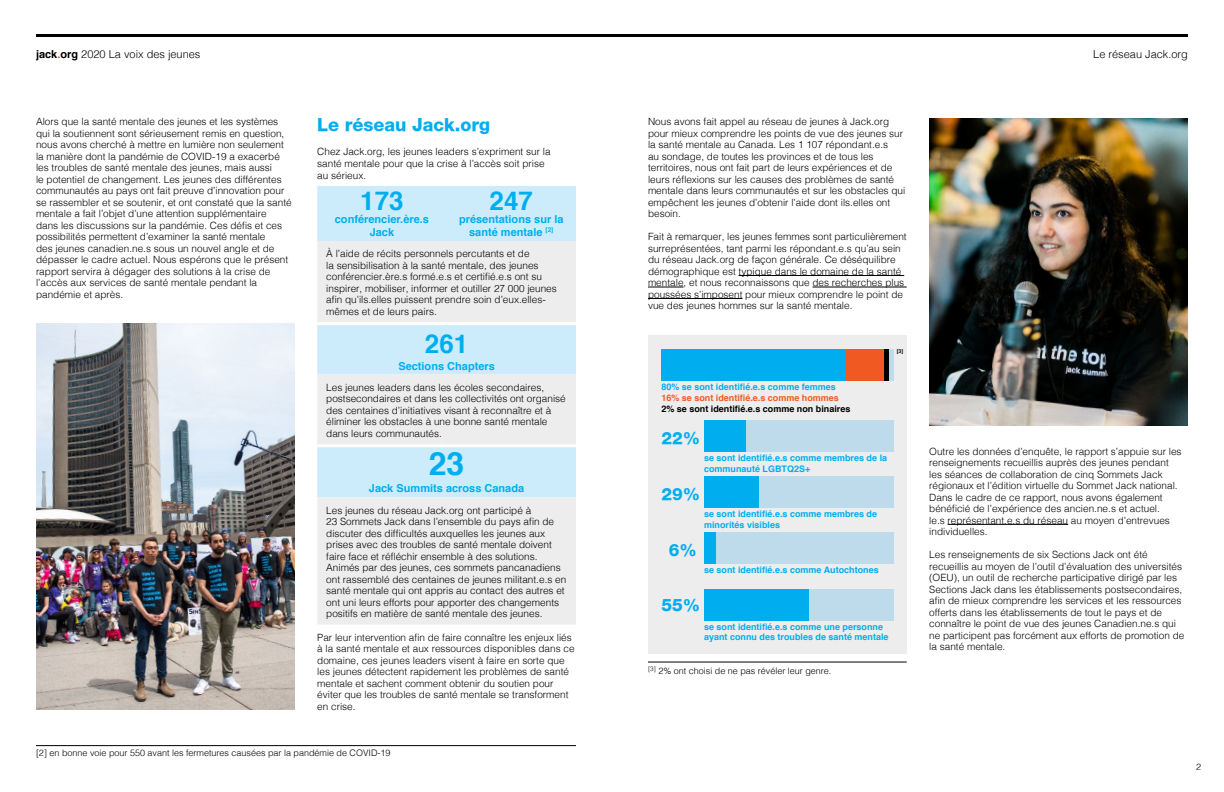
<style>
.page{position:relative;width:1224px;height:792px;background:#fff}
.page>*{position:absolute;margin:0;border:0;box-sizing:border-box;transform-origin:0 0}
.t1{font:700 32px "Helvetica";color:#00aeef}
.t2{font:700 26px "Helvetica";color:#00aeef}
.t3{font:800 18px "Helvetica Neue";color:#00aeef}
.t4{font:800 17px "Helvetica Neue";color:#00aeef}
.t5{font:700 11px/13.2px "Helvetica";color:#00aeef;text-align:center}
.t6{font:300 11px "Helvetica";color:#000}
.t7{font:300 10px/11.5px "Helvetica";color:#000}
.t8{font:700 9px/10.8px "Helvetica";color:#00aeef}
.t9{font:300 9px "Helvetica";color:#000}
.t10{font:700 9px "Helvetica";color:#000}
.t11{font:700 9px "Helvetica";color:#f05a22}
.t12{font:700 5.2px "Helvetica";color:#000}
.s1{font-weight:700}
.s2{font-weight:700;color:#f05a22}
</style>
<div class="page">
<div style="left:317px;top:186px;width:259px;height:55px;background:#ccecfc"></div>
<svg style="left:317px;top:241px;width:259px;height:384px;background:#e4ecf1"></svg>
<hr style="left:446px;top:186px;width:1px;height:55px;background:#ccecfc">
<hr style="left:317px;top:322px;width:130px;height:3px;background:#fff">
<hr style="left:447px;top:322px;width:129px;height:3px;background:#fff">
<hr style="left:317px;top:444px;width:130px;height:3px;background:#fff">
<hr style="left:447px;top:444px;width:129px;height:3px;background:#fff">
<img style="left:36px;top:324px;width:259px;height:385px">
<img style="left:929px;top:118px;width:259px;height:308px">
<hr style="left:739px;top:275px;width:165px;height:1px;background:#000">
<hr style="left:648px;top:287px;width:36px;height:1px;background:#000">
<hr style="left:813px;top:287px;width:94px;height:1px;background:#000">
<hr style="left:648px;top:298px;width:94px;height:1px;background:#000">
<hr style="left:948px;top:524px;width:120px;height:1px;background:#000">
<hr style="left:36px;top:745px;width:540px;height:1px;background:#000">
<div style="left:648px;top:335px;width:259px;height:319px;background:#ededee"></div>
<div style="left:704px;top:476px;width:189px;height:32px;background:#bddbeb"></div>
<div style="left:704px;top:476px;width:55px;height:32px;background:#00aeef"></div>
<div style="left:704px;top:420px;width:189px;height:32px;background:#bddbeb"></div>
<div style="left:704px;top:420px;width:42px;height:32px;background:#00aeef"></div>
<div style="left:704px;top:533px;width:189px;height:31px;background:#bddbeb"></div>
<div style="left:704px;top:533px;width:11px;height:31px;background:#00aeef"></div>
<div style="left:704px;top:589px;width:189px;height:32px;background:#bddbeb"></div>
<div style="left:704px;top:589px;width:104px;height:32px;background:#00aeef"></div>
<div style="left:661px;top:349px;width:186px;height:32px;background:#00aeef"></div>
<div style="left:884px;top:349px;width:5px;height:32px;background:#000"></div>
<div style="left:847px;top:349px;width:37px;height:32px;background:#f05a22"></div>
<hr style="left:648px;top:662px;width:259px;height:1px;background:#000">
<hr style="left:36px;top:34px;width:1152px;height:3px;background:#000">
<p class="t6" style="left:36px;top:45px;width:166px"><span class="s1">jack</span><span class="s2">.</span><span class="s1">org</span> 2020 La voix des jeunes</p>
<p class="t7" style="left:36px;top:115px;width:257px">Alors que la santé mentale des jeunes et les systèmes qui la soutiennent sont sérieusement remis en question, nous avons cherché à mettre en lumière non seulement la manière dont la pandémie de COVID-19 a exacerbé les troubles de santé mentale des jeunes, mais aussi<br>le potentiel de changement. Les jeunes des différentes communautés au pays ont fait preuve d’innovation pour se rassembler et se soutenir, et ont constaté que la santé mentale a fait l’objet d’une attention supplémentaire<br>dans les discussions sur la pandémie. Ces défis et ces possibilités permettent d’examiner la santé mentale<br>des jeunes canadien.ne.s sous un nouvel angle et de dépasser le cadre actuel. Nous espérons que le présent rapport servira à dégager des solutions à la crise de l’accès aux services de santé mentale pendant la pandémie et après.</p>
<h3 class="t3" style="left:317px;top:114px;width:175px">Le réseau Jack.org</h3>
<p class="t7" style="left:317px;top:145px;width:235px;line-height:12px">Chez Jack.org, les jeunes leaders s’expriment sur la santé mentale pour que la crise à l’accès soit prise au sérieux.</p>
<h2 class="t2" style="left:360px;top:179px;width:45px">173</h2>
<p class="t5" style="left:335px;top:212px;width:96px">conférencier.ère.s<br>Jack</p>
<h2 class="t2" style="left:490px;top:179px;width:45px">247</h2>
<p class="t5" style="left:459px;top:212px;width:106px">présentations sur la santé mentale <sup>[2]</sup></p>
<p class="t7" style="left:326px;top:247px;width:232px">À l’aide de récits personnels percutants et de<br>la sensibilisation à la santé mentale, des jeunes conférencier.ère.s formé.e.s et certifié.e.s ont su inspirer, mobiliser, informer et outiller 27 000 jeunes afin qu’ils.elles puissent prendre soin d’eux.elles&shy;mêmes et de leurs pairs.</p>
<h2 class="t2" style="left:425px;top:322px;width:45px">261</h2>
<p class="t5" style="left:398px;top:359px;width:98px">Sections Chapters</p>
<p class="t7" style="left:326px;top:381px;width:241px">Les jeunes leaders dans les écoles secondaires, postsecondaires et dans les collectivités ont organisé des centaines d’initiatives visant à reconnaître et à éliminer les obstacles à une bonne santé mentale dans leurs communautés.</p>
<h1 class="t1" style="left:429px;top:438px;width:37px">23</h1>
<p class="t5" style="left:369px;top:482px;width:157px">Jack Summits across Canada</p>
<p class="t7" style="left:326px;top:504px;width:242px">Les jeunes du réseau Jack.org ont participé à<br>23 Sommets Jack dans l’ensemble du pays afin de discuter des difficultés auxquelles les jeunes aux prises avec des troubles de santé mentale doivent faire face et réfléchir ensemble à des solutions.<br>Animés par des jeunes, ces sommets pancanadiens ont rassemblé des centaines de jeunes militant.e.s en santé mentale qui ont appris au contact des autres et ont uni leurs efforts pour apporter des changements positifs en matière de santé mentale des jeunes.</p>
<p class="t7" style="left:317px;top:631px;width:259px">Par leur intervention afin de faire connaître les enjeux liés à la santé mentale et aux ressources disponibles dans ce domaine, ces jeunes leaders visent à faire en sorte que les jeunes détectent rapidement les problèmes de santé mentale et sachent comment obtenir du soutien pour éviter que les troubles de santé mentale se transforment en crise.</p>
<p class="t9" style="left:36px;top:745px;width:356px">[2] en bonne voie pour 550 avant les fermetures causées par la pandémie de COVID-19</p>
<p class="t7" style="left:648px;top:115px;width:259px">Nous avons fait appel au réseau de jeunes à Jack.org pour mieux comprendre les points de vue des jeunes sur la santé mentale au Canada. Les 1 107 répondant.e.s<br>au sondage, de toutes les provinces et de tous les territoires, nous ont fait part de leurs expériences et de leurs réflexions sur les causes des problèmes de santé mentale dans leurs communautés et sur les obstacles qui empêchent les jeunes d’obtenir l’aide dont ils.elles ont besoin.</p>
<p class="t7" style="left:648px;top:230px;width:260px">Fait à remarquer, les jeunes femmes sont particulièrement surreprésentées, tant parmi les répondant.e.s qu’au sein du réseau Jack.org de façon générale. Ce déséquilibre démographique est typique dans le domaine de la santé mentale, et nous reconnaissons que des recherches plus poussées s’imposent pour mieux comprendre le point de vue des jeunes hommes sur la santé mentale.</p>
<p class="t12" style="left:897px;top:347px;width:8px">[3]</p>
<p class="t8" style="left:661px;top:382px;width:176px">80% se sont identifié.e.s comme femmes</p>
<p class="t11" style="left:661px;top:391px;width:179px">16% se sont identifié.e.s comme hommes</p>
<p class="t10" style="left:661px;top:402px;width:191px">2% se sont identifié.e.s comme non binaires</p>
<h3 class="t4" style="left:661px;top:428px;width:40px">22%</h3>
<p class="t8" style="left:704px;top:453px;width:185px">se sont identifié.e.s comme membres de la communauté LGBTQ2S+</p>
<p class="t8" style="left:704px;top:509px;width:175px">se sont identifié.e.s comme membres de minorités visibles</p>
<p class="t8" style="left:704px;top:565px;width:176px">se sont identifié.e.s comme Autochtones</p>
<h3 class="t4" style="left:661px;top:483px;width:40px">29%</h3>
<h3 class="t4" style="left:669px;top:539px;width:30px">6%</h3>
<h3 class="t4" style="left:661px;top:595px;width:40px">55%</h3>
<p class="t8" style="left:704px;top:621px;width:186px">se sont identifié.e.s comme une personne ayant connu des troubles de santé mentale</p>
<p class="t9" style="left:648px;top:663px;width:185px"><sup>[3]</sup> 2% ont choisi de ne pas révéler leur genre.</p>
<p class="t6" style="left:1093px;top:45px;width:96px">Le réseau Jack.org</p>
<p class="t7" style="left:929px;top:445px;width:254px">Outre les données d’enquête, le rapport s’appuie sur les renseignements recueillis auprès des jeunes pendant les séances de collaboration de cinq Sommets Jack régionaux et l’édition virtuelle du Sommet Jack national.<br>Dans le cadre de ce rapport, nous avons également bénéficié de l’expérience des ancien.ne.s et actuel.<br>le.s représentant.e.s du réseau au moyen d’entrevues individuelles.</p>
<p class="t7" style="left:929px;top:548px;width:257px">Les renseignements de six Sections Jack ont été recueillis au moyen de l’outil d’évaluation des universités (OEU), un outil de recherche participative dirigé par les Sections Jack dans les établissements postsecondaires, afin de mieux comprendre les services et les ressources offerts dans les établissements de tout le pays et de connaître le point de vue des jeunes Canadien.ne.s qui ne participent pas forcément aux efforts de promotion de la santé mentale.</p>
<p class="t9" style="left:1196px;top:759px;width:7px">2</p>
</div>
